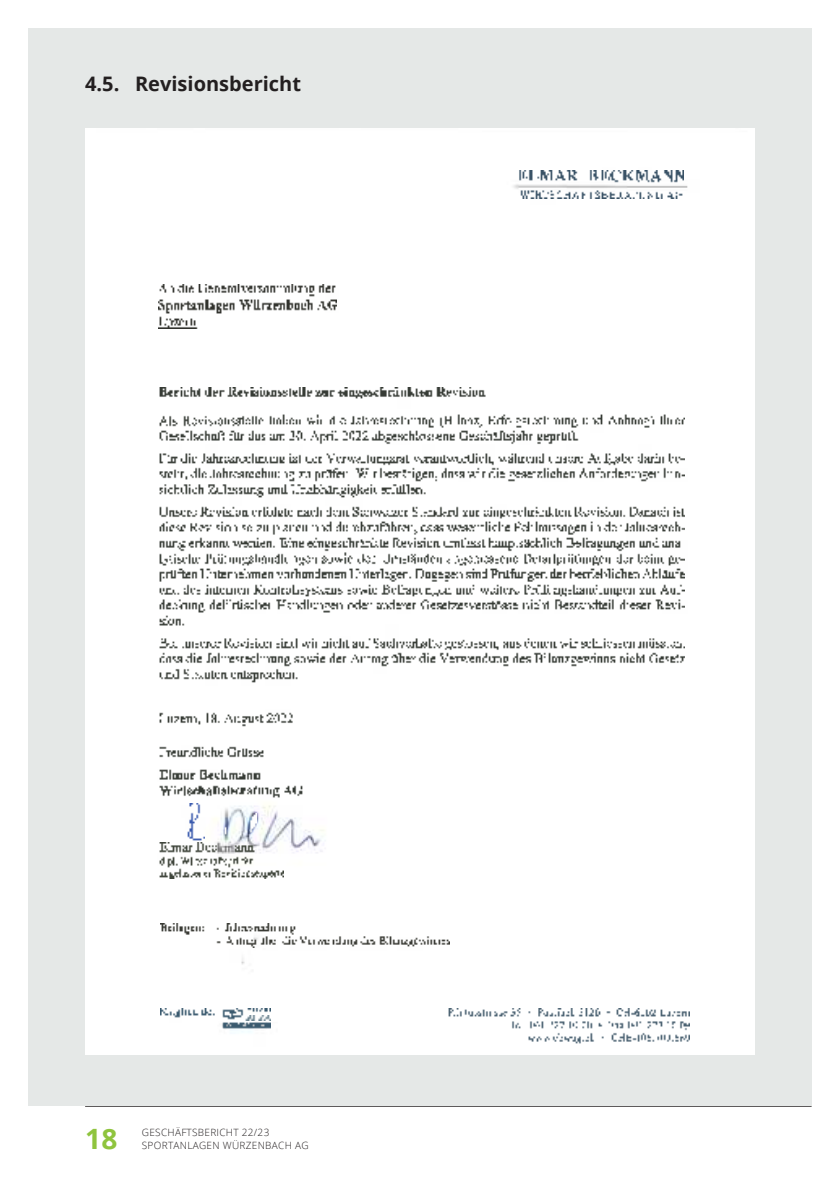
<style>
.page{position:relative;width:840px;height:1191px;background:#fff}
.page>*{position:absolute;margin:0;border:0;box-sizing:border-box;transform-origin:0 0}
.t1{font:700 28px "Open Sans";color:#8fc43e}
.t2{font:700 20px "Open Sans";color:#231f20}
.t3{font:300 10px/13px "Open Sans";letter-spacing:.03em;color:#231f20}
</style>
<div class="page">
<hr style="left:85px;top:1105px;width:726px;height:1px;background:#231f20">
<div style="left:28px;top:28px;width:783px;height:1077px;background:#e5e8e7"></div>
<div style="left:85px;top:128px;width:669px;height:926px;background:#fff"></div>
<img style="left:158px;top:387px;width:526px;height:411px">
<img style="left:158px;top:285px;width:179px;height:43px">
<img style="left:447px;top:1008px;width:241px;height:36px">
<img style="left:516px;top:171px;width:167px;height:28px">
<img style="left:160px;top:923px;width:289px;height:24px">
<img style="left:158px;top:842px;width:125px;height:36px">
<img style="left:160px;top:1008px;width:110px;height:21px">
<img style="left:186px;top:803px;width:19px;height:38px">
<img style="left:223px;top:813px;width:33px;height:22px">
<img style="left:245px;top:1015px;width:25px;height:5px">
<h2 class="t2" style="left:85px;top:75px;width:217px">4.5. Revisionsbericht</h2>
<h1 class="t1" style="left:85px;top:1127px;width:34px">18</h1>
<p class="t3" style="left:142px;top:1126px;width:168px">GESCHÄFTSBERICHT 22/23<br>SPORTANLAGEN WÜRZENBACH AG</p>
</div>
